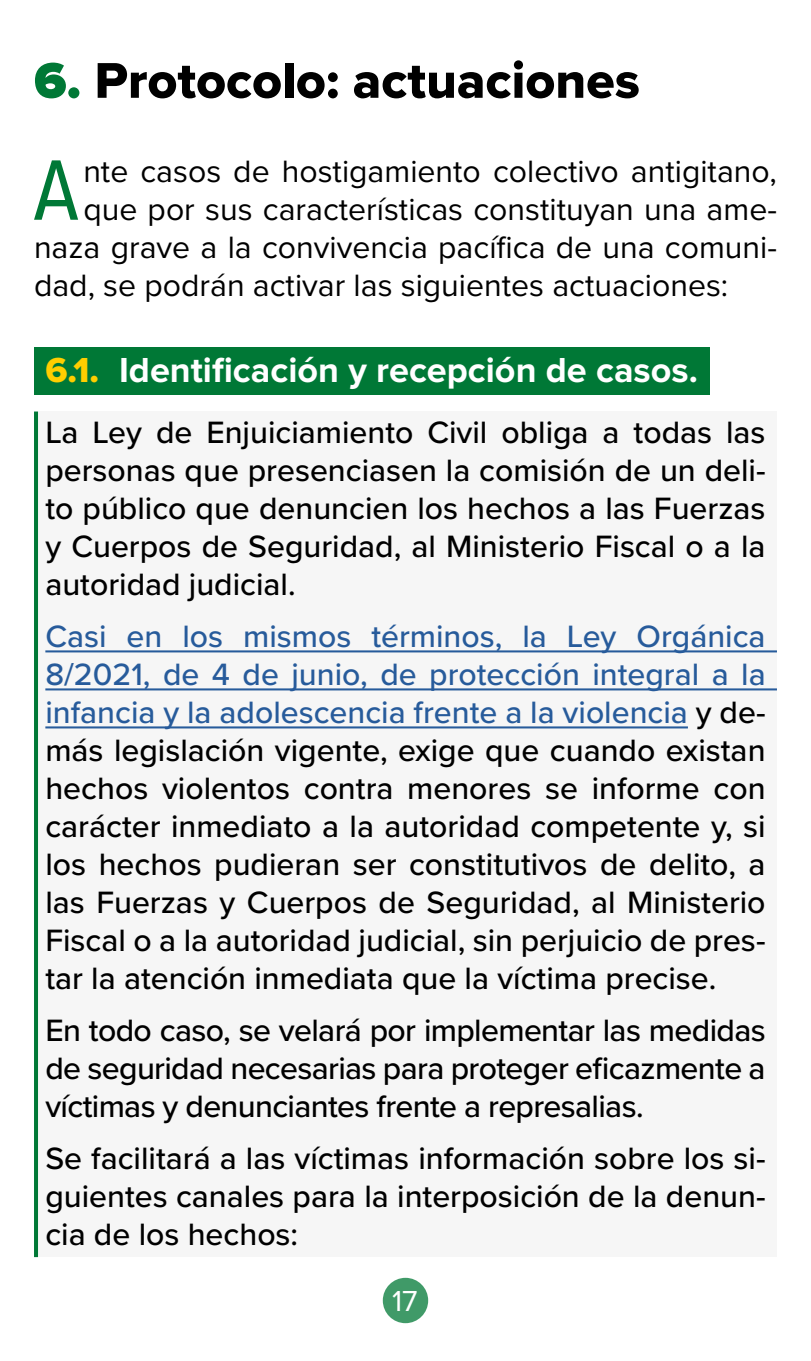
<style>
.page{position:relative;width:811px;height:1361px;background:#fff}
.page>*{position:absolute;margin:0;border:0;box-sizing:border-box;transform-origin:0 0}
.Cuerpo_de_texto{font:89px "Proxima Nova Cond";color:#007836}
.Encabezado_1{font:52px "Proxima Nova Extrabld";color:#000}
.Encabezado_2_-_verde{font:700 36px "Proxima Nova";color:#fff}
.con_borde_verde{font:500 32px/38px "Proxima Nova";color:#000;text-align:justify}
.Cuerpo_de_texto-2{font:32px "Proxima Nova";color:#000}
.t1{font:30px "Proxima Nova";color:#fff}
.s1{font-family:"Proxima Nova";font-weight:900;color:#007836}
.s2{font-family:"Proxima Nova Extrabld";font-weight:400;color:#ffce00}
.s3{color:#275b9b}
</style>
<div class="page">
<div style="left:383px;top:1277px;width:45px;height:46px;background:#409a68;border-radius:50%"></div>
<div style="left:34px;top:348px;width:675px;height:47px;background:#007836"></div>
<div style="left:34px;top:411px;width:743px;height:846px;background:#f6f6f6"></div>
<hr style="left:34px;top:411px;width:4px;height:846px;background:#007836">
<hr style="left:45px;top:650px;width:732px;height:2px;background:#275b9b">
<hr style="left:45px;top:688px;width:732px;height:2px;background:#275b9b">
<hr style="left:45px;top:726px;width:643px;height:2px;background:#275b9b">
<p class="Encabezado_1" style="left:34px;top:42px;width:607px"><span class="s1">6.</span> Protocolo: actuaciones</p>
<p class="Cuerpo_de_texto" style="left:33px;top:149px;width:47px">A</p>
<p class="Cuerpo_de_texto-2" style="left:83px;top:147px;width:695px">nte casos de hostigamiento colectivo antigitano,</p>
<p class="Cuerpo_de_texto-2" style="left:83px;top:185px;width:695px">que por sus características constituyan una ame-</p>
<p class="Cuerpo_de_texto-2" style="left:34px;top:223px;width:744px">naza grave a la convivencia pacífica de una comuni-</p>
<p class="Cuerpo_de_texto-2" style="left:34px;top:261px;width:696px">dad, se podrán activar las siguientes actuaciones:</p>
<p class="Encabezado_2_-_verde" style="left:45px;top:353px;width:654px"><span class="s2">6.1.</span> Identificación y recepción de casos.</p>
<p class="con_borde_verde" style="left:45px;top:412px;width:722px">La Ley de Enjuiciamiento Civil obliga a todas las personas que presenciasen la comisión de un deli&shy;to público que denuncien los hechos a las Fuerzas y Cuerpos de Seguridad, al Ministerio Fiscal o a la autoridad judicial.</p>
<p class="con_borde_verde" style="left:45px;top:616px;width:722px"><span class="s3">Casi en los mismos términos, la Ley Orgánica 8/2021, de 4 de junio, de protección integral a la infancia y la adolescencia frente a la violencia</span> y de&shy;más legislación vigente, exige que cuando existan hechos violentos contra menores se informe con carácter inmediato a la autoridad competente y, si los hechos pudieran ser constitutivos de delito, a las Fuerzas y Cuerpos de Seguridad, al Ministerio Fiscal o a la autoridad judicial, sin perjuicio de pres&shy;tar la atención inmediata que la víctima precise.</p>
<p class="con_borde_verde" style="left:45px;top:1010px;width:722px">En todo caso, se velará por implementar las medidas de seguridad necesarias para proteger eficazmente a víctimas y denunciantes frente a represalias.</p>
<p class="con_borde_verde" style="left:45px;top:1138px;width:722px">Se facilitará a las víctimas información sobre los si&shy;guientes canales para la interposición de la denun&shy;cia de los hechos:</p>
<p class="t1" style="left:392px;top:1278px;width:27px">17</p>
</div>
